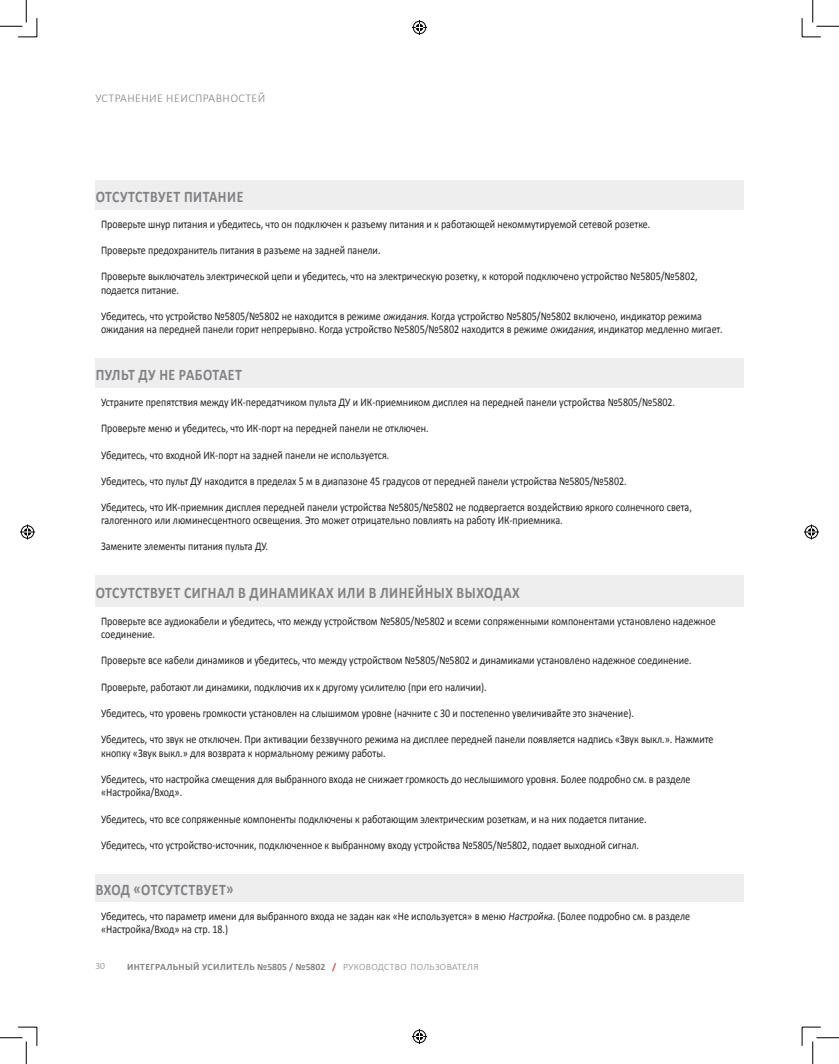
<style>
.page{position:relative;width:839px;height:1064px;background:#fff}
.page>*{position:absolute;margin:0;border:0;box-sizing:border-box;transform-origin:0 0}
.t1{font:700 16.12px "Calibri";letter-spacing:.04em;color:#808285;scale:.85 1}
.t2{font:700 16.12px "Calibri";letter-spacing:.02em;color:#808285;scale:.85 1}
.t3{font:300 11.88px "Calibri";letter-spacing:.04em;color:#808285}
.t4{font:11.75px/13.2px "Calibri";color:#231f20;scale:.85 1}
.t5{font:700 9.75px "Calibri";letter-spacing:.04em;color:#808285}
.t6{font:300 9.75px "Calibri";color:#808285}
.s1{font-style:italic}
.s2{color:#ee3a41}
.s3{font-weight:300}
</style>
<div class="page">
<div style="left:95px;top:181px;width:648px;height:29px;background:#eeeeef"></div>
<div style="left:95px;top:358px;width:648px;height:30px;background:#eeeeef"></div>
<div style="left:95px;top:576px;width:648px;height:31px;background:#eeeeef"></div>
<div style="left:95px;top:874px;width:648px;height:28px;background:#eeeeef"></div>
<svg style="left:0;top:0;width:38px;height:38px"></svg>
<svg style="left:0;top:1026px;width:38px;height:38px"></svg>
<svg style="left:801px;top:0;width:38px;height:38px"></svg>
<svg style="left:801px;top:1026px;width:38px;height:38px"></svg>
<svg style="left:412px;top:20px;width:15px;height:15px"></svg>
<svg style="left:412px;top:1029px;width:15px;height:15px"></svg>
<svg style="left:20px;top:524px;width:15px;height:15px"></svg>
<svg style="left:804px;top:524px;width:15px;height:15px"></svg>
<p class="t3" style="left:96px;top:91px;width:171px">УСТРАНЕНИЕ НЕИСПРАВНОСТЕЙ</p>
<h1 class="t1" style="left:96px;top:186px;width:175px">ОТСУТСТВУЕТ ПИТАНИЕ</h1>
<p class="t4" style="left:101px;top:217px;width:648px">Проверьте шнур питания и убедитесь, что он подключен к разъему питания и к работающей некоммутируемой сетевой розетке.</p>
<p class="t4" style="left:101px;top:244px;width:330px">Проверьте предохранитель питания в разъеме на задней панели.</p>
<p class="t4" style="left:101px;top:270px;width:703px">Проверьте выключатель электрической цепи и убедитесь, что на электрическую розетку, к которой подключено устройство №5805/№5802, подается питание.</p>
<p class="t4" style="left:101px;top:309px;width:733px">Убедитесь, что устройство №5805/№5802 не находится в режиме <span class="s1">ожидания</span>. Когда устройство №5805/№5802 включено, индикатор режима ожидания на передней панели горит непрерывно. Когда устройство №5805/№5802 находится в режиме <span class="s1">ожидания</span>, индикатор медленно мигает.</p>
<h1 class="t1" style="left:96px;top:364px;width:174px">ПУЛЬТ ДУ НЕ РАБОТАЕТ</h1>
<p class="t4" style="left:101px;top:395px;width:677px">Устраните препятствия между ИК-передатчиком пульта ДУ и ИК-приемником дисплея на передней панели устройства №5805/№5802.</p>
<p class="t4" style="left:101px;top:422px;width:387px">Проверьте меню и убедитесь, что ИК-порт на передней панели не отключен.</p>
<p class="t4" style="left:101px;top:448px;width:341px">Убедитесь, что входной ИК-порт на задней панели не используется.</p>
<p class="t4" style="left:101px;top:474px;width:620px">Убедитесь, что пульт ДУ находится в пределах 5 м в диапазоне 45 градусов от передней панели устройства №5805/№5802.</p>
<p class="t4" style="left:101px;top:500px;width:696px">Убедитесь, что ИК-приемник дисплея передней панели устройства №5805/№5802 не подвергается воздействию яркого солнечного света, галогенного или люминесцентного освещения. Это может отрицательно повлиять на работу ИК-приемника.</p>
<p class="t4" style="left:101px;top:540px;width:198px">Замените элементы питания пульта ДУ.</p>
<h1 class="t1" style="left:96px;top:582px;width:500px">ОТСУТСТВУЕТ СИГНАЛ В ДИНАМИКАХ ИЛИ В ЛИНЕЙНЫХ ВЫХОДАХ</h1>
<p class="t4" style="left:101px;top:614px;width:725px">Проверьте все аудиокабели и убедитесь, что между устройством №5805/№5802 и всеми сопряженными компонентами установлено надежное соединение.</p>
<p class="t4" style="left:101px;top:654px;width:696px">Проверьте все кабели динамиков и убедитесь, что между устройством №5805/№5802 и динамиками установлено надежное соединение.</p>
<p class="t4" style="left:101px;top:680px;width:455px">Проверьте, работают ли динамики, подключив их к другому усилителю (при его наличии).</p>
<p class="t4" style="left:101px;top:706px;width:628px">Убедитесь, что уровень громкости установлен на слышимом уровне (начните с 30 и постепенно увеличивайте это значение).</p>
<p class="t4" style="left:101px;top:733px;width:722px">Убедитесь, что звук не отключен. При активации беззвучного режима на дисплее передней панели появляется надпись «Звук выкл.». Нажмите кнопку «Звук выкл.» для возврата к нормальному режиму работы.</p>
<p class="t4" style="left:101px;top:772px;width:695px">Убедитесь, что настройка смещения для выбранного входа не снижает громкость до неслышимого уровня. Более подробно см. в разделе «Настройка/Вход».</p>
<p class="t4" style="left:101px;top:812px;width:643px">Убедитесь, что все сопряженные компоненты подключены к работающим электрическим розеткам, и на них подается питание.</p>
<p class="t4" style="left:101px;top:838px;width:634px">Убедитесь, что устройство-источник, подключенное к выбранному входу устройства №5805/№5802, подает выходной сигнал.</p>
<h1 class="t2" style="left:96px;top:879px;width:164px">ВХОД «ОТСУТСТВУЕТ»</h1>
<p class="t4" style="left:101px;top:909px;width:694px">Убедитесь, что параметр имени для выбранного входа не задан как «Не используется» в меню <span class="s1">Настройка</span>. (Более подробно см. в разделе «Настройка/Вход» на стр. 18.)</p>
<p class="t6" style="left:95px;top:959px;width:11px">30</p>
<p class="t5" style="left:127px;top:960px;width:353px">ИНТЕГРАЛЬНЫЙ УСИЛИТЕЛЬ №5805 / №5802 <span class="s2">/</span> <span class="s3">РУКОВОДСТВО ПОЛЬЗОВАТЕЛЯ</span></p>
</div>
